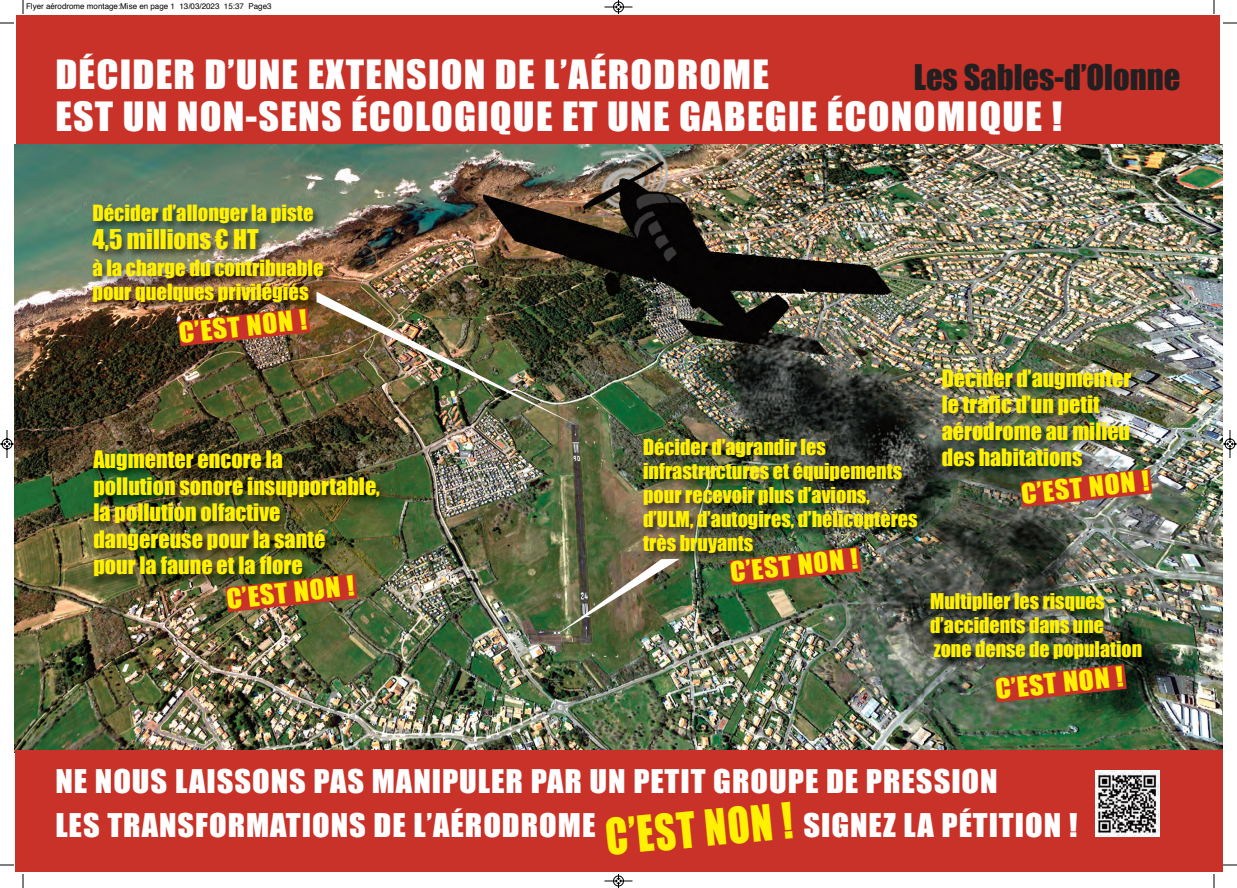
<style>
.page{position:relative;width:1237px;height:888px;background:#fff}
.page>*{position:absolute;margin:0;border:0;box-sizing:border-box;transform-origin:0 0}
.t1{font:45.8px "Impact";color:#fff101;scale:.88 1}
.t2{font:37.1px/42px "Impact";letter-spacing:.03em;color:#fff;scale:1.08 1}
.t3{font:32.5px "Impact";color:#231f20}
.t4{font:30px/44px "Impact";letter-spacing:.03em;color:#fff;scale:1.08 1}
.t5{font:25.5px "Impact";color:#fff101;scale:1.08 1}
.t6{font:25px "Impact";color:#fff101}
.t7{font:22.1px/26.6px "Impact";color:#fff101}
.t8{font:22px/26.4px "Impact";color:#fff101}
.t9{font:20.5px/24.6px "Impact";color:#fff101}
.t10{font:20.1px/24.2px "Impact";color:#fff101}
.t11{font:19.9px/23.9px "Impact";color:#fff101}
.t12{font:8px "Helvetica";color:#000}
.t13{font:6.5px "Helvetica";color:#231f20}
</style>
<div class="page">
<div style="left:16px;top:15px;width:1203px;height:132px;background:#c83228"></div>
<img style="left:15px;top:145px;width:1207px;height:606px">
<img style="left:83px;top:195px;width:278px;height:128px">
<img style="left:629px;top:430px;width:307px;height:146px">
<img style="left:936px;top:528px;width:13px;height:48px">
<img style="left:936px;top:361px;width:264px;height:167px">
<img style="left:924px;top:585px;width:298px;height:166px">
<img style="left:77px;top:442px;width:335px;height:159px">
<div style="left:15px;top:751px;width:1208px;height:121px;background:#c83228"></div>
<img style="left:178px;top:308px;width:132px;height:38px">
<img style="left:729px;top:547px;width:132px;height:38px">
<img style="left:1020px;top:469px;width:132px;height:38px">
<svg style="left:994px;top:664px;width:132px;height:39px;background:#943e2f"></svg>
<img style="left:225px;top:574px;width:132px;height:38px">
<img style="left:316px;top:292px;width:261px;height:133px">
<img style="left:556px;top:559px;width:124px;height:76px">
<svg style="left:1095px;top:770px;width:64px;height:67px"></svg>
<img style="left:1096px;top:771px;width:62px;height:64px">
<svg style="left:23px;top:0;width:1px;height:14px"></svg>
<svg style="left:0;top:23px;width:14px;height:1px"></svg>
<svg style="left:1213px;top:0;width:1px;height:14px"></svg>
<svg style="left:1223px;top:23px;width:14px;height:1px"></svg>
<svg style="left:23px;top:874px;width:1px;height:14px"></svg>
<svg style="left:0;top:865px;width:14px;height:1px"></svg>
<svg style="left:1213px;top:874px;width:1px;height:14px"></svg>
<svg style="left:1223px;top:865px;width:14px;height:1px"></svg>
<svg style="left:604px;top:0;width:29px;height:14px"></svg>
<svg style="left:604px;top:874px;width:29px;height:14px"></svg>
<svg style="left:0;top:430px;width:14px;height:28px"></svg>
<svg style="left:1222px;top:429px;width:15px;height:29px"></svg>
<p class="t12" style="left:26px;top:3px;width:247px">Flyer aérodrome montage:Mise en page 1 13/03/2023 15:37 Page3</p>
<h2 class="t2" style="left:55px;top:53px;width:933px">décider d’une extension de l’aérodrome<br>est un non-sens écologique et une gabegie économique !</h2>
<h3 class="t3" style="left:913px;top:57px;width:268px">les sables-d’olonne</h3>
<p class="t13" style="left:28px;top:360px;width:41px;rotate:-90deg">Photo Google</p>
<p class="t9" style="left:92px;top:201px;width:223px">décider d’allonger la piste</p>
<p class="t6" style="left:92px;top:224px;width:168px">4,5 millions € Ht</p>
<p class="t9" style="left:92px;top:255px;width:233px">à la charge du contribuable pour quelques privilégiés</p>
<p class="t5" style="left:178px;top:317px;width:120px;rotate:-6deg">c’est non !</p>
<p class="t7" style="left:93px;top:446px;width:288px">augmenter encore la<br>pollution sonore insupportable, la pollution olfactive dangereuse pour la santé<br>pour la faune et la flore</p>
<p class="t5" style="left:225px;top:583px;width:120px;rotate:-6deg">c’est non !</p>
<p class="t10" style="left:643px;top:434px;width:276px">décider d’agrandir les infrastructures et équipements pour recevoir plus d’avions, d’ulm, d’autogires, d’hélicoptères très bruyants</p>
<p class="t5" style="left:729px;top:556px;width:120px;rotate:-6deg">c’est non !</p>
<p class="t8" style="left:941px;top:365px;width:191px">décider d’augmenter le trafic d’un petit aérodrome au milieu des habitations</p>
<p class="t5" style="left:1020px;top:478px;width:120px;rotate:-6deg">c’est non !</p>
<p class="t11" style="left:930px;top:590px;width:213px">multiplier les risques d’accidents dans une zone dense de population</p>
<p class="t5" style="left:994px;top:674px;width:120px;rotate:-6deg">c’est non !</p>
<h3 class="t4" style="left:55px;top:759px;width:874px">ne nous laissons pas manipuler par un petit groupe de pression les transformations de l’aérodrome</h3>
<h1 class="t1" style="left:603px;top:809px;width:215px;rotate:-5deg">c’est non !</h1>
<h3 class="t4" style="left:803px;top:803px;width:255px">signez la pétition !</h3>
</div>
